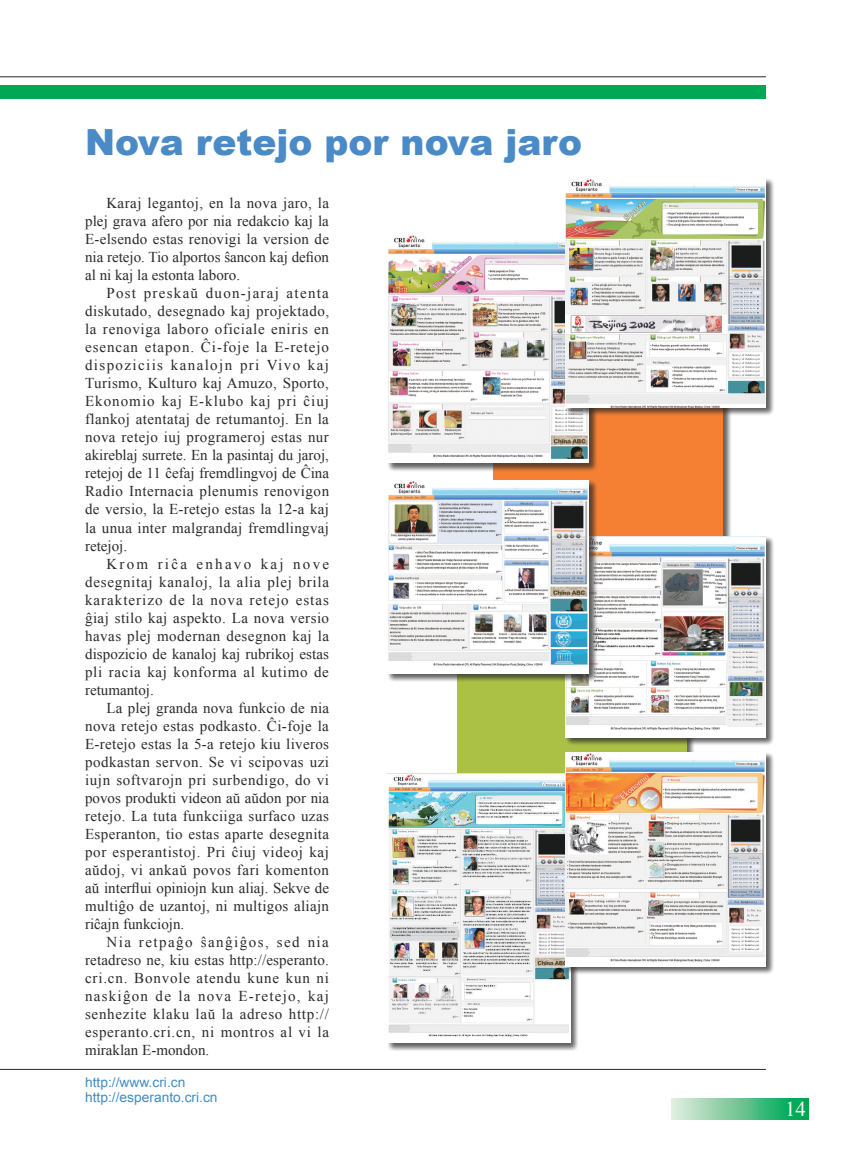
<style>
.page{position:relative;width:851px;height:1149px;background:#fff}
.page>*{position:absolute;margin:0;border:0;box-sizing:border-box;transform-origin:0 0}
.t1{font:900 36px "Arial";color:#4a8ac7}
.t2{font:21px "Times New Roman";color:#fff}
.t3{font:15px/18px "Times New Roman";letter-spacing:.02em;color:#2b292a;text-align:justify}
.t4{font:13.5px/15px "Arial";color:#448bc1}
</style>
<div class="page">
<div style="left:457px;top:626px;width:229px;height:172px;background:#abc145"></div>
<div style="left:492px;top:375px;width:240px;height:183px;background:#2b292a;opacity:.75"></div>
<div style="left:493px;top:377px;width:229px;height:171px;background:#f58033"></div>
<hr style="left:0;top:76px;width:765px;height:1px;background:#2b292a">
<hr style="left:0;top:1068px;width:765px;height:1px;background:#2b292a">
<div style="left:671px;top:1098px;width:137px;height:20px;background:linear-gradient(to right,#e9ece1,#00a148)"></div>
<div style="left:0;top:85px;width:765px;height:14px;background:#00a754"></div>
<div style="left:386px;top:772px;width:193px;height:279px;background:#2b292a;opacity:.75"></div>
<img style="left:387px;top:773px;width:183px;height:269px">
<div style="left:564px;top:751px;width:211px;height:224px;background:#2b292a;opacity:.75"></div>
<img style="left:565px;top:752px;width:200px;height:213px">
<div style="left:564px;top:535px;width:211px;height:211px;background:#2b292a;opacity:.75"></div>
<img style="left:565px;top:536px;width:200px;height:201px">
<div style="left:386px;top:479px;width:212px;height:203px;background:#2b292a;opacity:.75"></div>
<img style="left:387px;top:480px;width:201px;height:193px">
<div style="left:386px;top:233px;width:212px;height:239px;background:#2b292a;opacity:.75"></div>
<img style="left:387px;top:234px;width:201px;height:228px">
<div style="left:564px;top:178px;width:211px;height:239px;background:#2b292a;opacity:.75"></div>
<img style="left:565px;top:179px;width:200px;height:228px">
<h1 class="t1" style="left:85px;top:116px;width:498px">Nova retejo por nova jaro</h1>
<p class="t3" style="left:85px;top:194px;width:245px;text-indent:21px">Karaj legantoj, en la nova jaro, la plej grava afero por nia redakcio kaj la E-elsendo estas renovigi la version de nia retejo. Tio alportos ŝancon kaj defion al ni kaj la estonta laboro.</p>
<p class="t3" style="left:85px;top:284px;width:245px;text-indent:21px">Post preskaŭ duon-jaraj atenta diskutado, desegnado kaj projektado, la renoviga laboro oficiale eniris en esencan etapon. Ĉi-foje la E-retejo dispoziciis kanalojn pri Vivo kaj Turismo, Kulturo kaj Amuzo, Sporto, Ekonomio kaj E-klubo kaj pri ĉiuj flankoj atentataj de retumantoj. En la nova retejo iuj programeroj estas nur akireblaj surrete. En la pasintaj du jaroj, retejoj de 11 ĉefaj fremdlingvoj de Ĉina Radio Internacia plenumis renovigon de versio, la E-retejo estas la 12-a kaj la unua inter malgrandaj fremdlingvaj retejoj.</p>
<p class="t3" style="left:85px;top:554px;width:245px;text-indent:21px">Krom riĉa enhavo kaj nove desegnitaj kanaloj, la alia plej brila karakterizo de la nova retejo estas ĝiaj stilo kaj aspekto. La nova versio havas plej modernan desegnon kaj la dispozicio de kanaloj kaj rubrikoj estas pli racia kaj konforma al kutimo de retumantoj.</p>
<p class="t3" style="left:85px;top:698px;width:245px;text-indent:21px">La plej granda nova funkcio de nia nova retejo estas podkasto. Ĉi-foje la E-retejo estas la 5-a retejo kiu liveros podkastan servon. Se vi scipovas uzi iujn softvarojn pri surbendigo, do vi povos produkti videon aŭ aŭdon por nia retejo. La tuta funkciiga surfaco uzas Esperanton, tio estas aparte desegnita por esperantistoj. Pri ĉiuj videoj kaj aŭdoj, vi ankaŭ povos fari komenton aŭ interflui opiniojn kun aliaj. Sekve de multiĝo de uzantoj, ni multigos aliajn riĉajn funkciojn.</p>
<p class="t3" style="left:85px;top:932px;width:245px;text-indent:21px">Nia retpaĝo ŝanĝiĝos, sed nia retadreso ne, kiu estas http://esperanto. cri.cn. Bonvole atendu kune kun ni naskiĝon de la nova E-retejo, kaj senhezite klaku laŭ la adreso http:// esperanto.cri.cn, ni montros al vi la miraklan E-mondon.</p>
<p class="t4" style="left:85px;top:1075px;width:134px">http://www.cri.cn http://esperanto.cri.cn</p>
<h2 class="t2" style="left:784px;top:1094px;width:22px">14</h2>
</div>
